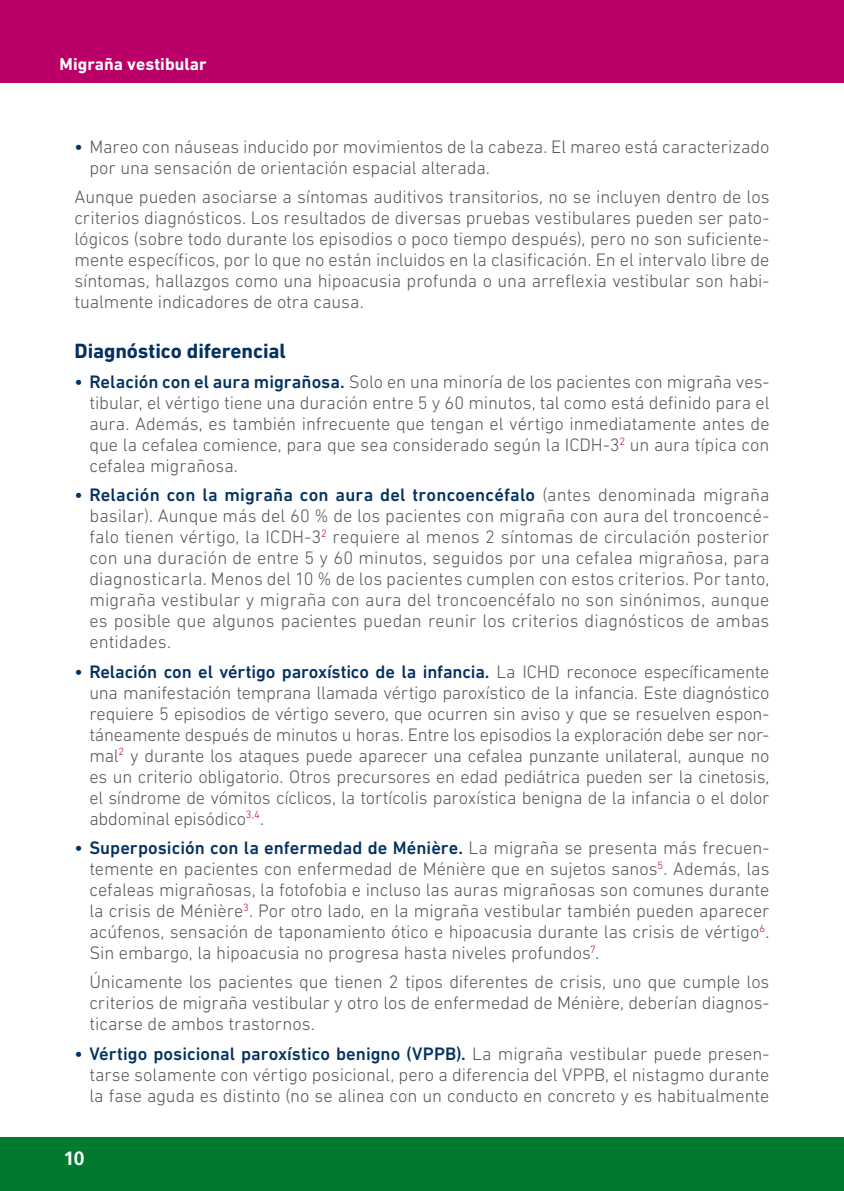
<style>
.page{position:relative;width:844px;height:1191px;background:#fff}
.page>*{position:absolute;margin:0;border:0;box-sizing:border-box;transform-origin:0 0}
.t1{font:700 21px "DIN Next LT Pro";letter-spacing:-.005em;color:#033161}
.t2{font:700 19.25px "Frutiger LT Std";color:#fff}
.t3{font:300 18.38px/21px "DIN Next LT Pro";color:#58585a;text-align:justify}
.t4{font:700 17.5px "DIN Next LT Pro";letter-spacing:.005em;color:#fff}
.s1{font-weight:500;color:#033161}
</style>
<div class="page">
<div style="left:0;top:1137px;width:843px;height:54px;background:#007b2e"></div>
<div style="left:0;top:0;width:843px;height:83px;background:#ba0068"></div>
<p class="t4" style="left:60px;top:54px;width:149px">Migraña vestibular</p>
<p class="t3" style="left:89px;top:136px;width:681px;text-indent:-15px"><span class="s1">•</span> Mareo con náuseas inducido por movimientos de la cabeza. El mareo está caracterizado por una sensación de orientación espacial alterada.</p>
<p class="t3" style="left:74px;top:186px;width:696px">Aunque pueden asociarse a síntomas auditivos transitorios, no se incluyen dentro de los criterios diagnósticos. Los resultados de diversas pruebas vestibulares pueden ser pato&shy;lógicos (sobre todo durante los episodios o poco tiempo después), pero no son suficiente&shy;mente específicos, por lo que no están incluidos en la clasificación. En el intervalo libre de síntomas, hallazgos como una hipoacusia profunda o una arreflexia vestibular son habi&shy;tualmente indicadores de otra causa.</p>
<p class="t1" style="left:74px;top:339px;width:213px">Diagnóstico diferencial</p>
<p class="t3" style="left:89px;top:371px;width:681px;text-indent:-15px"><span class="s1">• Relación con el aura migrañosa.</span> Solo en una minoría de los pacientes con migraña ves&shy;tibular, el vértigo tiene una duración entre 5 y 60 minutos, tal como está definido para el aura. Además, es también infrecuente que tengan el vértigo inmediatamente antes de que la cefalea comience, para que sea considerado según la ICDH-3<sup>2</sup> un aura típica con cefalea migrañosa.</p>
<p class="t3" style="left:89px;top:484px;width:681px;text-indent:-15px"><span class="s1">• Relación con la migraña con aura del troncoencéfalo</span> (antes denominada migraña basilar). Aunque más del 60 % de los pacientes con migraña con aura del troncoencé&shy;falo tienen vértigo, la ICDH-3<sup>2</sup> requiere al menos 2 síntomas de circulación posterior con una duración de entre 5 y 60 minutos, seguidos por una cefalea migrañosa, para diagnosticarla. Menos del 10 % de los pacientes cumplen con estos criterios. Por tanto, migraña vestibular y migraña con aura del troncoencéfalo no son sinónimos, aunque es posible que algunos pacientes puedan reunir los criterios diagnósticos de ambas entidades.</p>
<p class="t3" style="left:89px;top:660px;width:681px;text-indent:-15px"><span class="s1">• Relación con el vértigo paroxístico de la infancia.</span> La ICHD reconoce específicamente una manifestación temprana llamada vértigo paroxístico de la infancia. Este diagnóstico requiere 5 episodios de vértigo severo, que ocurren sin aviso y que se resuelven espon&shy;táneamente después de minutos u horas. Entre los episodios la exploración debe ser nor&shy;mal<sup>2</sup> y durante los ataques puede aparecer una cefalea punzante unilateral, aunque no es un criterio obligatorio. Otros precursores en edad pediátrica pueden ser la cinetosis, el síndrome de vómitos cíclicos, la tortícolis paroxística benigna de la infancia o el dolor abdominal episódico<sup>3,4</sup>.</p>
<p class="t3" style="left:89px;top:837px;width:681px;text-indent:-15px"><span class="s1">• Superposición con la enfermedad de Ménière.</span> La migraña se presenta más frecuen&shy;temente en pacientes con enfermedad de Ménière que en sujetos sanos<sup>5</sup>. Además, las cefaleas migrañosas, la fotofobia e incluso las auras migrañosas son comunes durante la crisis de Ménière<sup>3</sup>. Por otro lado, en la migraña vestibular también pueden aparecer acúfenos, sensación de taponamiento ótico e hipoacusia durante las crisis de vértigo<sup>6</sup>.<br>Sin embargo, la hipoacusia no progresa hasta niveles profundos<sup>7</sup>.</p>
<p class="t3" style="left:89px;top:971px;width:681px">Únicamente los pacientes que tienen 2 tipos diferentes de crisis, uno que cumple los criterios de migraña vestibular y otro los de enfermedad de Ménière, deberían diagnos&shy;ticarse de ambos trastornos.</p>
<p class="t3" style="left:89px;top:1042px;width:681px;text-indent:-15px"><span class="s1">• Vértigo posicional paroxístico benigno (VPPB).</span> La migraña vestibular puede presen&shy;tarse solamente con vértigo posicional, pero a diferencia del VPPB, el nistagmo durante la fase aguda es distinto (no se alinea con un conducto en concreto y es habitualmente</p>
<p class="t2" style="left:63px;top:1147px;width:23px">10</p>
</div>
